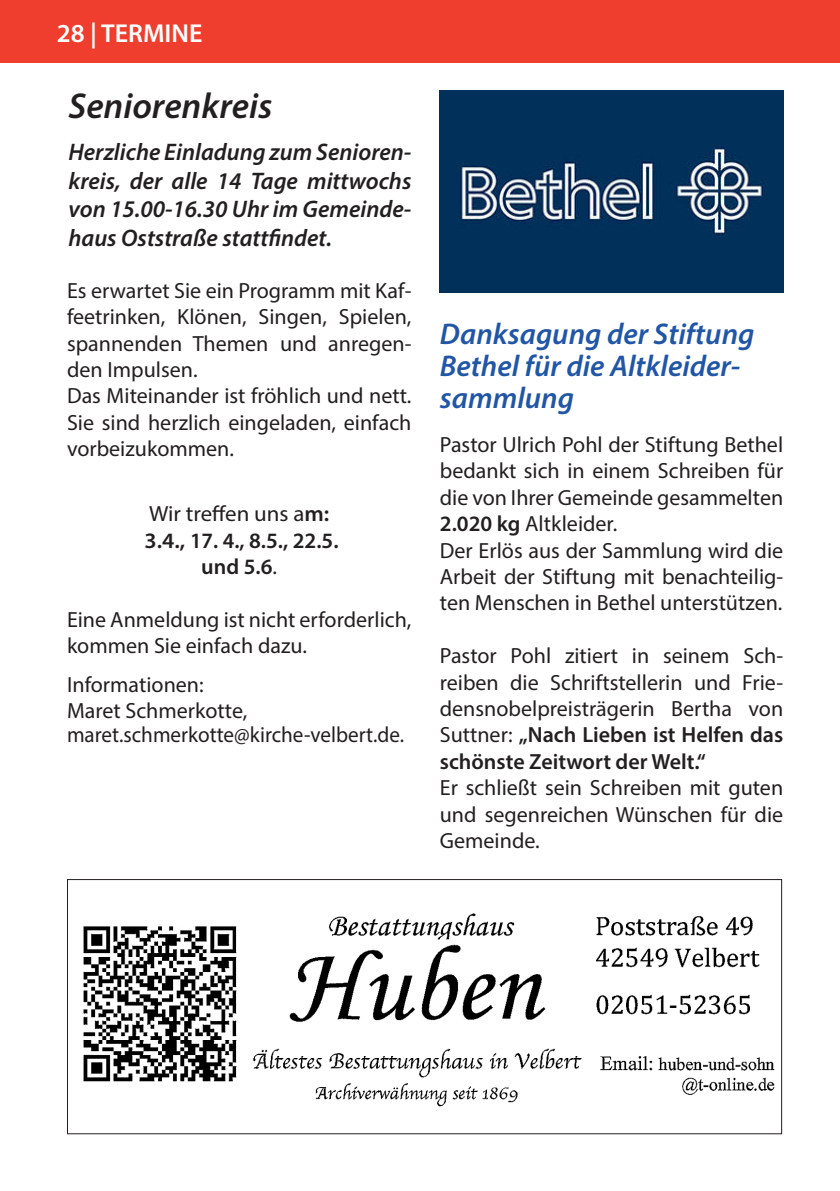
<style>
.page{position:relative;width:840px;height:1191px;background:#fff}
.page>*{position:absolute;margin:0;border:0;box-sizing:border-box;transform-origin:0 0}
.t1{font:italic 600 36px "Myriad Pro";color:#231f20}
.t2{font:italic 600 30px/32px "Myriad Pro";color:#2155a5}
.t3{font:600 26px "Myriad Pro";color:#fff}
.t4{font:italic 600 24px/28.8px "Myriad Pro";color:#231f20;text-align:justify}
.t5{font:22px/26.4px "Myriad Pro";color:#231f20;text-align:justify}
.t6{font:22px "Myriad Pro";color:#231f20;scale:.96 1}
.t7{font:600 22px "Myriad Pro";color:#231f20;scale:1.04 1}
.t8{font:22px "Myriad Pro";color:#231f20;scale:1.04 1}
.t9{font:600 22px "Myriad Pro";color:#231f20}
.s1{font-weight:600}
.s2{font-weight:400}
</style>
<div class="page">
<div style="left:0;top:0;width:839px;height:62px;background:#ef3e2e"></div>
<img style="left:83px;top:913px;width:692px;height:194px">
<div style="left:67px;top:879px;width:714px;height:255px;border:1px solid #231f20"></div>
<img style="left:439px;top:91px;width:343px;height:202px">
<p class="t3" style="left:57px;top:17px;width:147px">28 | TERMINE</p>
<p class="t1" style="left:68px;top:83px;width:205px">Seniorenkreis</p>
<p class="t4" style="left:68px;top:137px;width:344px">Herzliche Einladung zum Senioren&shy;kreis, der alle 14 Tage mittwochs von 15.00-16.30 Uhr im Gemeinde&shy;haus Oststraße stattfindet.</p>
<p class="t5" style="left:67px;top:277px;width:346px">Es erwartet Sie ein Programm mit Kaf&shy;feetrinken, Klönen, Singen, Spielen, spannenden Themen und anregen&shy;den Impulsen.</p>
<p class="t5" style="left:67px;top:382px;width:346px">Das Miteinander ist fröhlich und nett.<br>Sie sind herzlich eingeladen, einfach vorbeizukommen.</p>
<p class="t8" style="left:149px;top:500px;width:175px">Wir treffen uns a<span class="s1">m:</span></p>
<p class="t7" style="left:144px;top:526px;width:188px">3.4., 17. 4., 8.5., 22.5.</p>
<p class="t9" style="left:201px;top:552px;width:77px">und 5.6<span class="s2">.</span></p>
<p class="t5" style="left:67px;top:606px;width:346px">Eine Anmeldung ist nicht erforderlich, kommen Sie einfach dazu.</p>
<p class="t5" style="left:67px;top:670px;width:138px">Informationen:</p>
<p class="t5" style="left:67px;top:697px;width:182px">Maret Schmerkotte,</p>
<p class="t6" style="left:67px;top:721px;width:352px">maret.schmerkotte@kirche-velbert.de.</p>
<p class="t2" style="left:439px;top:317px;width:316px">Danksagung der Stiftung</p>
<p class="t2" style="left:439px;top:349px;width:302px">Bethel für die Altkleider&shy;sammlung</p>
<p class="t5" style="left:439px;top:431px;width:345px">Pastor Ulrich Pohl der Stiftung Bethel bedankt sich in einem Schreiben für die von Ihrer Gemeinde gesammelten <span class="s1">2.020 kg</span> Altkleider.</p>
<p class="t5" style="left:439px;top:536px;width:345px">Der Erlös aus der Sammlung wird die Arbeit der Stiftung mit benachteilig&shy;ten Menschen in Bethel unterstützen.</p>
<p class="t5" style="left:439px;top:642px;width:345px">Pastor Pohl zitiert in seinem Sch&shy;reiben die Schriftstellerin und Frie&shy;densnobelpreisträgerin Bertha von Suttner: <span class="s1">„Nach Lieben ist Helfen das schönste Zeitwort der Welt.“</span></p>
<p class="t5" style="left:439px;top:774px;width:345px">Er schließt sein Schreiben mit guten und segenreichen Wünschen für die Gemeinde.</p>
</div>
